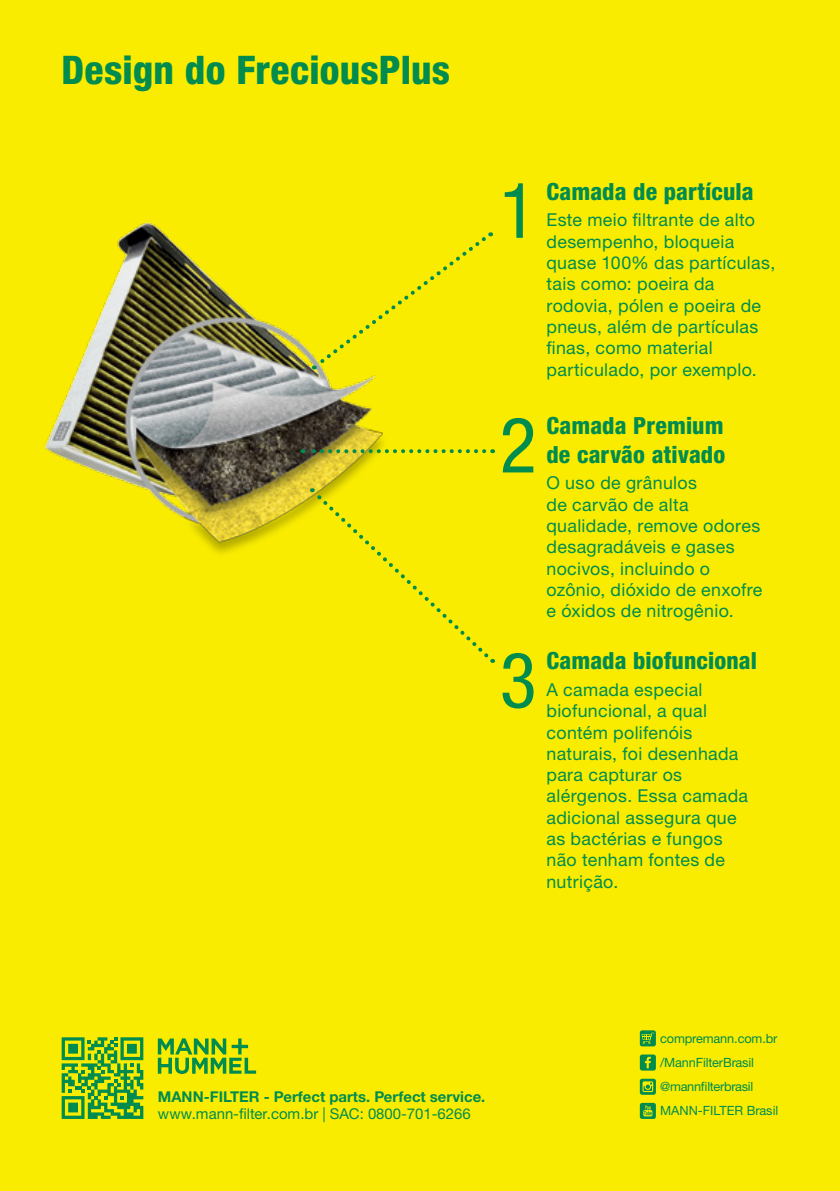
<style>
.page{position:relative;width:840px;height:1191px;background:#fff}
.page>*{position:absolute;margin:0;border:0;box-sizing:border-box;transform-origin:0 0}
.t1{font:condensed 77px "Helvetica Neue LTW1 G";color:#008c4f}
.t2{font:800 condensed 39.4px "Helvetica Neue LT Std";letter-spacing:.005em;color:#008c4f}
.t3{font:800 condensed 23.6px/28.4px "Helvetica Neue LT Std";letter-spacing:.005em;color:#008c4f}
.t4{font:17.8px/21.4px "Helvetica Neue LTW1 G";letter-spacing:.02em;color:#008c4f}
.t5{font:700 14.8px "Helvetica Neue LTW1 G";color:#008c4f}
.t6{font:14.8px "Helvetica Neue LTW1 G";color:#008c4f}
.t7{font:12.8px/24.2px "Helvetica Neue LTW1 G";letter-spacing:-.01em;color:#008c4f}
</style>
<div class="page">
<div style="left:0;top:0;width:839px;height:1191px;background:#f9ec00"></div>
<img style="left:44px;top:222px;width:384px;height:331px">
<svg style="left:302px;top:449px;width:182px;height:4px"></svg>
<svg style="left:309px;top:487px;width:184px;height:176px"></svg>
<svg style="left:311px;top:232px;width:180px;height:138px"></svg>
<svg style="left:158px;top:1038px;width:98px;height:36px"></svg>
<svg style="left:62px;top:1037px;width:81px;height:82px"></svg>
<svg style="left:639px;top:1102px;width:16px;height:17px"></svg>
<svg style="left:643px;top:1105px;width:9px;height:11px"></svg>
<div style="left:639px;top:1054px;width:16px;height:16px;background:#008c4f;border-radius:2px"></div>
<svg style="left:644px;top:1056px;width:6px;height:12px"></svg>
<svg style="left:639px;top:1078px;width:16px;height:16px"></svg>
<svg style="left:642px;top:1081px;width:10px;height:11px"></svg>
<div style="left:639px;top:1030px;width:16px;height:16px;background:#008c4f;border-radius:2px"></div>
<svg style="left:641px;top:1034px;width:10px;height:10px"></svg>
<h2 class="t2" style="left:62px;top:46px;width:390px">Design do FreciousPlus</h2>
<h1 class="t1" style="left:499px;top:165px;width:38px">1</h1>
<h3 class="t3" style="left:546px;top:177px;width:208px">Camada de partícula</h3>
<p class="t4" style="left:546px;top:209px;width:230px">Este meio filtrante de alto desempenho, bloqueia quase 100% das partículas, tais como: poeira da rodovia, pólen e poeira de pneus, além de partículas finas, como material particulado, por exemplo.</p>
<h1 class="t1" style="left:499px;top:400px;width:38px">2</h1>
<h1 class="t1" style="left:499px;top:635px;width:38px">3</h1>
<h3 class="t3" style="left:546px;top:411px;width:180px">Camada Premium de carvão ativado</h3>
<p class="t4" style="left:546px;top:472px;width:217px">O uso de grânulos<br>de carvão de alta qualidade, remove odores desagradáveis e gases nocivos, incluindo o ozônio, dióxido de enxofre e óxidos de nitrogênio.</p>
<h3 class="t3" style="left:546px;top:646px;width:212px">Camada biofuncional</h3>
<p class="t4" style="left:546px;top:678px;width:203px">A camada especial biofuncional, a qual contém polifenóis naturais, foi desenhada para capturar os alérgenos. Essa camada adicional assegura que as bactérias e fungos não tenham fontes de nutrição.</p>
<p class="t7" style="left:659px;top:1026px;width:119px">compremann.com.br</p>
<p class="t7" style="left:659px;top:1050px;width:95px">/MannFilterBrasil @mannfilterbrasil</p>
<p class="t5" style="left:158px;top:1087px;width:329px">MANN-FILTER - Perfect parts. Perfect service.</p>
<p class="t6" style="left:158px;top:1104px;width:314px">www.mann-filter.com.br | SAC: 0800-701-6266</p>
<p class="t7" style="left:659px;top:1098px;width:120px">MANN-FILTER Brasil</p>
</div>
